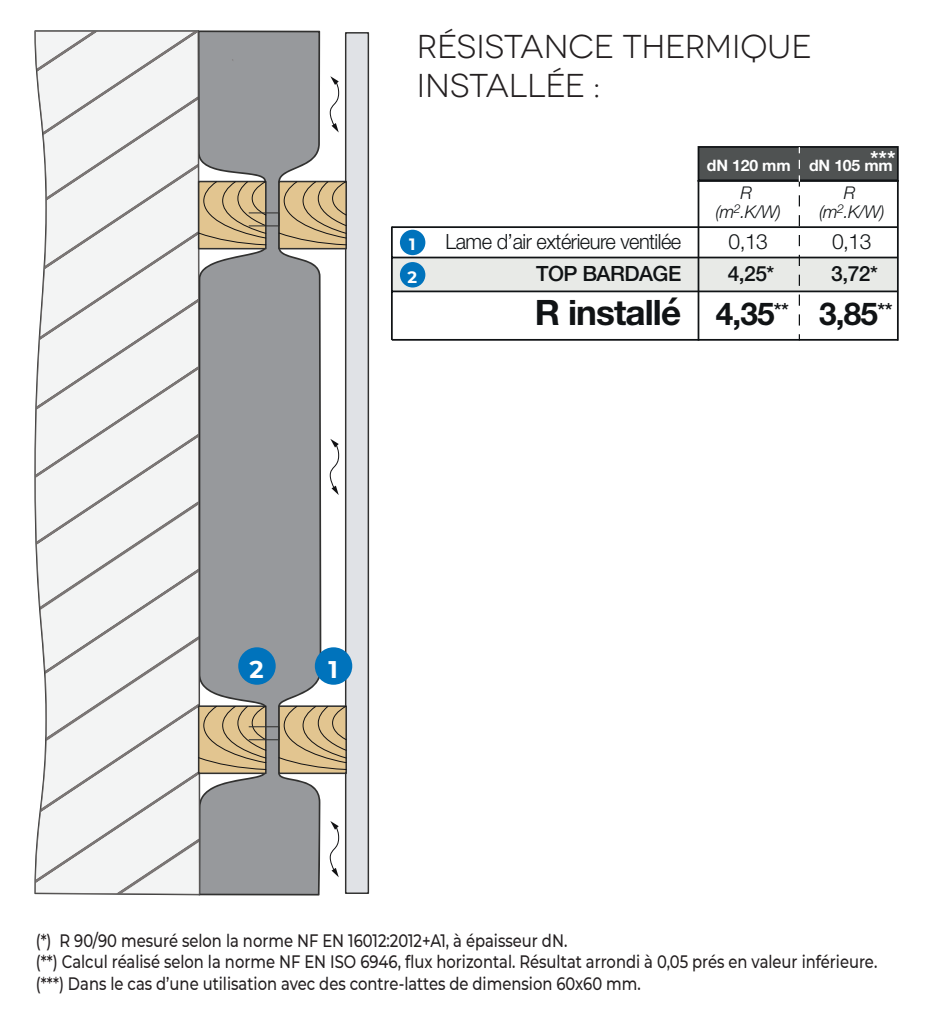
<style>
.page{position:relative;width:936px;height:1021px;background:#fff}
.page>*{position:absolute;margin:0;border:0;box-sizing:border-box;transform-origin:0 0}
.t1{font:700 35.1px "Helvetica Neue";letter-spacing:-.025em;color:#101315}
.t2{font:33px/39px "Novecentowide";letter-spacing:-.01em;color:#231f20}
.t3{font:700 31.5px "Helvetica Neue";color:#101315}
.t4{font:700 24px "Montserrat";color:#fff}
.t5{font:300 21px "Helvetica Neue";letter-spacing:-.025em;color:#101315;scale:.95 1}
.t6{font:500 21px "Helvetica Neue";letter-spacing:-.025em;color:#101315}
.t7{font:300 21px "Helvetica Neue";letter-spacing:-.025em;color:#101315}
.t8{font:500 18px/21.6px "Montserrat";color:#231f20;scale:.82 1}
.t9{font:italic 300 17.4px/19.2px "Helvetica Neue";color:#101315;text-align:center}
.t10{font:700 16.5px/33px "Montserrat";color:#fff}
.t11{font:700 15.9px "Helvetica Neue";letter-spacing:-.01em;color:#fff}
</style>
<div class="page">
<div style="left:345px;top:33px;width:23px;height:860px;background:#e0e2e6"></div>
<div style="left:345px;top:32px;width:24px;height:862px;border:1px solid #313130"></div>
<svg style="left:35px;top:31px;width:311px;height:863px"></svg>
<div style="left:315px;top:647px;width:37px;height:37px;background:#0073bc;border-radius:50%"></div>
<div style="left:238px;top:647px;width:38px;height:37px;background:#0073bc;border-radius:50%"></div>
<div style="left:392px;top:258px;width:505px;height:33px;background:#e8eae7"></div>
<div style="left:698px;top:147px;width:199px;height:33px;background:#4f5252"></div>
<div style="left:697px;top:146px;width:201px;height:35px;border:2px solid #101315"></div>
<hr style="left:392px;top:226px;width:505px;height:2px;background:#101315">
<hr style="left:698px;top:180px;width:199px;height:2px;background:#101315">
<hr style="left:392px;top:257px;width:505px;height:1px;background:#101315">
<hr style="left:392px;top:290px;width:505px;height:2px;background:#101315">
<hr style="left:392px;top:339px;width:505px;height:2px;background:#101315">
<hr style="left:391px;top:226px;width:2px;height:114px;background:#101315">
<hr style="left:697px;top:181px;width:2px;height:159px;background:#101315">
<hr style="left:896px;top:181px;width:2px;height:159px;background:#101315">
<svg style="left:798px;top:176px;width:2px;height:149px"></svg>
<svg style="left:798px;top:148px;width:2px;height:20px"></svg>
<div style="left:400px;top:230px;width:25px;height:25px;background:#0073bc;border-radius:50%"></div>
<div style="left:400px;top:262px;width:25px;height:25px;background:#0073bc;border-radius:50%"></div>
<svg style="left:403px;top:265px;width:20px;height:20px"></svg>
<h2 class="t2" style="left:417px;top:27px;width:396px">RÉSISTANCE THERMIQUE<br>INSTALLÉE :</h2>
<p class="t10" style="left:407px;top:227px;width:11px">1<br>2</p>
<p class="t5" style="left:445px;top:225px;width:250px">Lame d’air extérieure ventilée</p>
<p class="t6" style="left:536px;top:256px;width:147px">TOP BARDAGE</p>
<h1 class="t1" style="left:534px;top:285px;width:148px">R installé</h1>
<p class="t11" style="left:706px;top:153px;width:190px">dN 120 mm dN 105 mm<sup>***</sup></p>
<p class="t9" style="left:715px;top:182px;width:67px">R (m<sup>2</sup>.K/W)</p>
<p class="t7" style="left:728px;top:225px;width:41px">0,13</p>
<p class="t6" style="left:727px;top:257px;width:48px">4,25*</p>
<h3 class="t3" style="left:715px;top:289px;width:75px">4,35<sup>**</sup></h3>
<p class="t9" style="left:819px;top:182px;width:67px">R (m<sup>2</sup>.K/W)</p>
<p class="t7" style="left:832px;top:225px;width:41px">0,13</p>
<p class="t6" style="left:831px;top:257px;width:48px">3,72*</p>
<h3 class="t3" style="left:819px;top:289px;width:75px">3,85<sup>**</sup></h3>
<h3 class="t4" style="left:249px;top:652px;width:16px">2</h3>
<h3 class="t4" style="left:328px;top:651px;width:11px">1</h3>
<p class="t8" style="left:36px;top:928px;width:1027px">(*) R 90/90 mesuré selon la norme NF EN 16012:2012+A1, à épaisseur dN.<br>(**) Calcul réalisé selon la norme NF EN ISO 6946, flux horizontal. Résultat arrondi à 0,05 prés en valeur inférieure. (***) Dans le cas d’une utilisation avec des contre-lattes de dimension 60x60 mm.</p>
</div>
